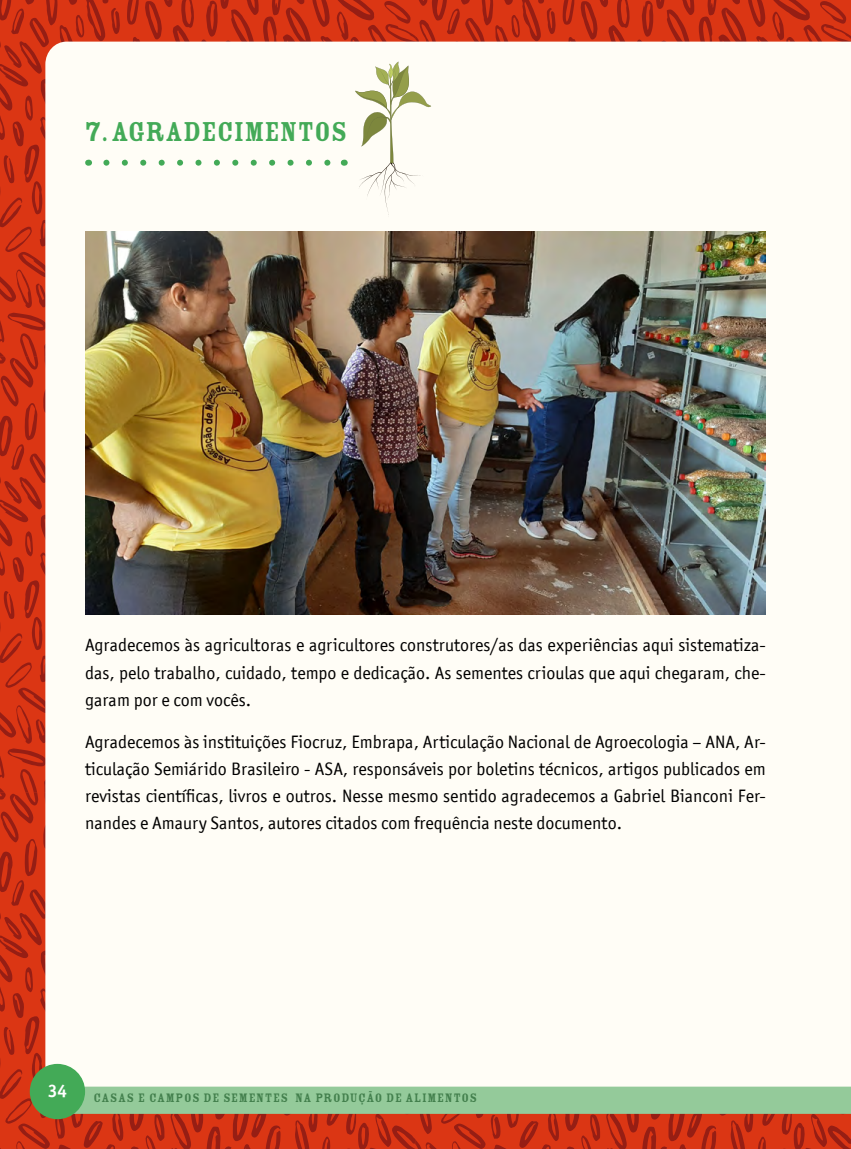
<style>
.page{position:relative;width:851px;height:1149px;background:#fff}
.page>*{position:absolute;margin:0;border:0;box-sizing:border-box;transform-origin:0 0}
.t1{font:30px "Rosewood Std Fill";color:#43aa57}
.t2{font:18px/27px "Officina San ITC";color:#000;text-align:justify}
.t3{font:700 18px "Officina San ITC";color:#fff}
.t4{font:13.5px "Rosewood Std Fill";letter-spacing:.05em;color:#43804d}
</style>
<div class="page">
<svg style="left:415px;top:0;width:435px;height:42px;background:#c83116"></svg>
<svg style="left:0;top:0;width:415px;height:356px;background:#c93014"></svg>
<svg style="left:0;top:356px;width:45px;height:436px;background:#c92f14"></svg>
<svg style="left:415px;top:1113px;width:435px;height:35px;background:#c73317"></svg>
<svg style="left:0;top:792px;width:415px;height:356px;background:#c83115"></svg>
<div style="left:45px;top:42px;width:721px;height:1044px;background:#fffdf6"></div>
<div style="left:74px;top:1086px;width:776px;height:27px;background:#94ca9a"></div>
<div style="left:30px;top:1063px;width:55px;height:55px;background:#43aa57;border-radius:50%"></div>
<svg style="left:355px;top:62px;width:76px;height:155px"></svg>
<svg style="left:106px;top:160px;width:228px;height:6px"></svg>
<img style="left:85px;top:231px;width:680px;height:383px">
<h1 class="t1" style="left:85px;top:115px;width:264px">7. AGRADECIMENTOS</h1>
<p class="t2" style="left:85px;top:631px;width:682px">Agradecemos às agricultoras e agricultores construtores/as das experiências aqui sistematiza&shy;das, pelo trabalho, cuidado, tempo e dedicação. As sementes crioulas que aqui chegaram, che&shy;garam por e com vocês.</p>
<p class="t2" style="left:85px;top:727px;width:682px">Agradecemos às instituições Fiocruz, Embrapa, Articulação Nacional de Agroecologia – ANA, Ar&shy;ticulação Semiárido Brasileiro - ASA, responsáveis por boletins técnicos, artigos publicados em revistas científicas, livros e outros. Nesse mesmo sentido agradecemos a Gabriel Bianconi Fer&shy;nandes e Amaury Santos, autores citados com frequência neste documento.</p>
<p class="t3" style="left:48px;top:1078px;width:21px">34</p>
<p class="t4" style="left:94px;top:1090px;width:385px">CASAS E CAMPOS DE SEMENTES NA PRODUÇÃO DE ALIMENTOS</p>
</div>
